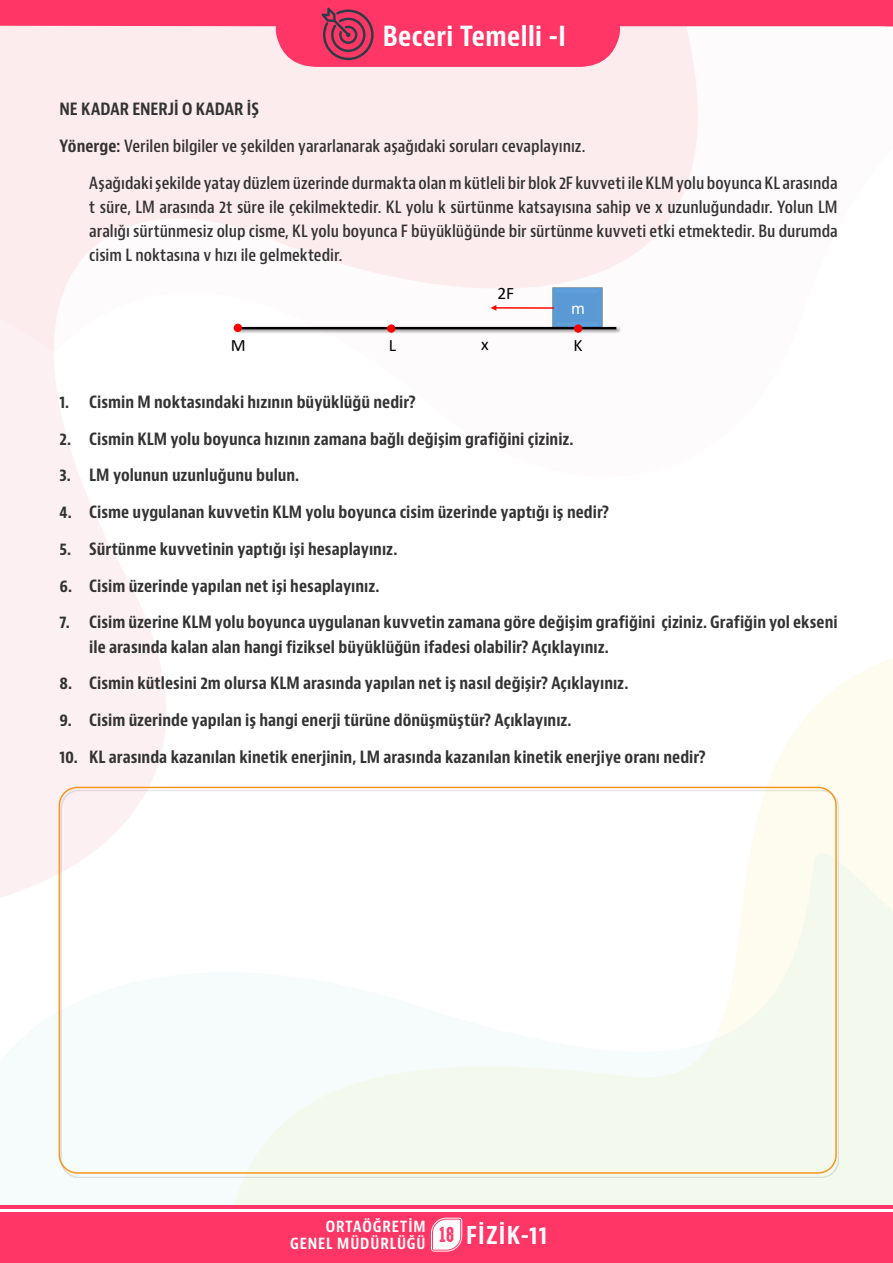
<style>
.page{position:relative;width:893px;height:1263px;background:#fff}
.page>*{position:absolute;margin:0;border:0;box-sizing:border-box;transform-origin:0 0}
.etkinlikadı{font:700 condensed 27px "Bernino Sans";letter-spacing:.015em;color:#fff}
.t1{font:700 condensed 24px "Bernino Sans";letter-spacing:.05em;color:#fff}
.t2{font:17.4px "Calibri";color:#000}
.t3{font:17.4px "Calibri";color:#fff}
.madde_imi_start_at{font:700 condensed 16.5px/24px "Bernino Sans";color:#333}
.madde_imi_start_at-2{font:600 condensed 16.5px/24px "Bernino Sans";color:#333;text-align:justify}
.t4{font:700 condensed 15px/17.2px "Bernino Sans";letter-spacing:.06em;color:#fff;text-align:right}
.s1{font-weight:700}
.s2{font-family:"High Voltage Rough";font-weight:400;font-stretch:normal;font-size:19.5px;color:#ff3666}
</style>
<div class="page">
<img style="left:0;top:74px;width:606px;height:1131px">
<hr style="left:0;top:1205px;width:893px;height:4px;background:#ff3666">
<div style="left:0;top:1212px;width:893px;height:51px;background:#ff3666"></div>
<svg style="left:0;top:0;width:893px;height:67px;background:#fe819f"></svg>
<svg style="left:430px;top:1217px;width:33px;height:35px"></svg>
<svg style="left:321px;top:8px;width:53px;height:52px;background:#be375b"></svg>
<img style="left:552px;top:287px;width:52px;height:37px">
<img style="left:231px;top:324px;width:393px;height:13px">
<hr style="left:234px;top:327px;width:382px;height:2px;background:#000">
<div style="left:234px;top:324px;width:7px;height:7px;background:#f00;border-radius:50%"></div>
<div style="left:234px;top:324px;width:8px;height:8px;border:1px solid #f00;border-radius:50%"></div>
<div style="left:388px;top:325px;width:7px;height:7px;background:#f00;border-radius:50%"></div>
<div style="left:387px;top:325px;width:8px;height:8px;border:1px solid #f00;border-radius:50%"></div>
<div style="left:574px;top:325px;width:8px;height:7px;background:#f00;border-radius:50%"></div>
<div style="left:574px;top:325px;width:8px;height:8px;border:1px solid #f00;border-radius:50%"></div>
<hr style="left:495px;top:307px;width:59px;height:2px;background:#f00">
<svg style="left:491px;top:305px;width:5px;height:6px"></svg>
<div style="left:61px;top:790px;width:778px;height:387px;background:#231f20;opacity:.13"></div>
<div style="left:59px;top:787px;width:778px;height:387px;border:2px solid #f7961d;border-radius:18px"></div>
<p class="etkinlikadı" style="left:383px;top:20px;width:185px">Beceri Temelli -I</p>
<p class="madde_imi_start_at" style="left:60px;top:98px;width:201px">NE KADAR ENERJİ O KADAR İŞ</p>
<p class="madde_imi_start_at-2" style="left:60px;top:135px;width:527px"><span class="s1">Yönerge:</span> Verilen bilgiler ve şekilden yararlanarak aşağıdaki soruları cevaplayınız.</p>
<p class="madde_imi_start_at-2" style="left:89px;top:171px;width:750px">Aşağıdaki şekilde yatay düzlem üzerinde durmakta olan m kütleli bir blok 2F kuvveti ile KLM yolu boyunca KL arasında t süre, LM arasında 2t süre ile çekilmektedir. KL yolu k sürtünme katsayısına sahip ve x uzunluğundadır. Yolun LM aralığı sürtünmesiz olup cisme, KL yolu boyunca F büyüklüğünde bir sürtünme kuvveti etki etmektedir. Bu durumda cisim L noktasına v hızı ile gelmektedir.</p>
<p class="t2" style="left:497px;top:281px;width:18px">2F</p>
<p class="t3" style="left:571px;top:296px;width:15px">m</p>
<p class="t2" style="left:231px;top:333px;width:16px">M</p>
<p class="t2" style="left:389px;top:333px;width:9px">L</p>
<p class="t2" style="left:481px;top:332px;width:9px">x</p>
<p class="t2" style="left:573px;top:333px;width:11px">K</p>
<p class="madde_imi_start_at" style="left:60px;top:390px;width:358px">1. Cismin M noktasındaki hızının büyüklüğü nedir?</p>
<p class="madde_imi_start_at" style="left:60px;top:427px;width:516px">2. Cismin KLM yolu boyunca hızının zamana bağlı değişim grafiğini çiziniz.</p>
<p class="madde_imi_start_at" style="left:60px;top:464px;width:241px">3. LM yolunun uzunluğunu bulun.</p>
<p class="madde_imi_start_at" style="left:60px;top:501px;width:551px">4. Cisme uygulanan kuvvetin KLM yolu boyunca cisim üzerinde yaptığı iş nedir?</p>
<p class="madde_imi_start_at" style="left:60px;top:537px;width:339px">5. Sürtünme kuvvetinin yaptığı işi hesaplayınız.</p>
<p class="madde_imi_start_at" style="left:60px;top:574px;width:322px">6. Cisim üzerinde yapılan net işi hesaplayınız.</p>
<p class="madde_imi_start_at" style="left:89px;top:611px;width:750px;text-indent:-30px">7. Cisim üzerine KLM yolu boyunca uygulanan kuvvetin zamana göre değişim grafiğini çiziniz. Grafiğin yol ekseni ile arasında kalan alan hangi fiziksel büyüklüğün ifadesi olabilir? Açıklayınız.</p>
<p class="madde_imi_start_at" style="left:60px;top:672px;width:570px">8. Cismin kütlesini 2m olursa KLM arasında yapılan net iş nasıl değişir? Açıklayınız.</p>
<p class="madde_imi_start_at" style="left:60px;top:708px;width:514px">9. Cisim üzerinde yapılan iş hangi enerji türüne dönüşmüştür? Açıklayınız.</p>
<p class="madde_imi_start_at" style="left:60px;top:745px;width:648px">10. KL arasında kazanılan kinetik enerjinin, LM arasında kazanılan kinetik enerjiye oranı nedir?</p>
<p class="t4" style="left:290px;top:1218px;width:137px">ORTAÖĞRETİM<br>GENEL MÜDÜRLÜĞÜ</p>
<h2 class="t1" style="left:439px;top:1221px;width:110px"><span class="s2">18</span> FİZİK-11</h2>
</div>
